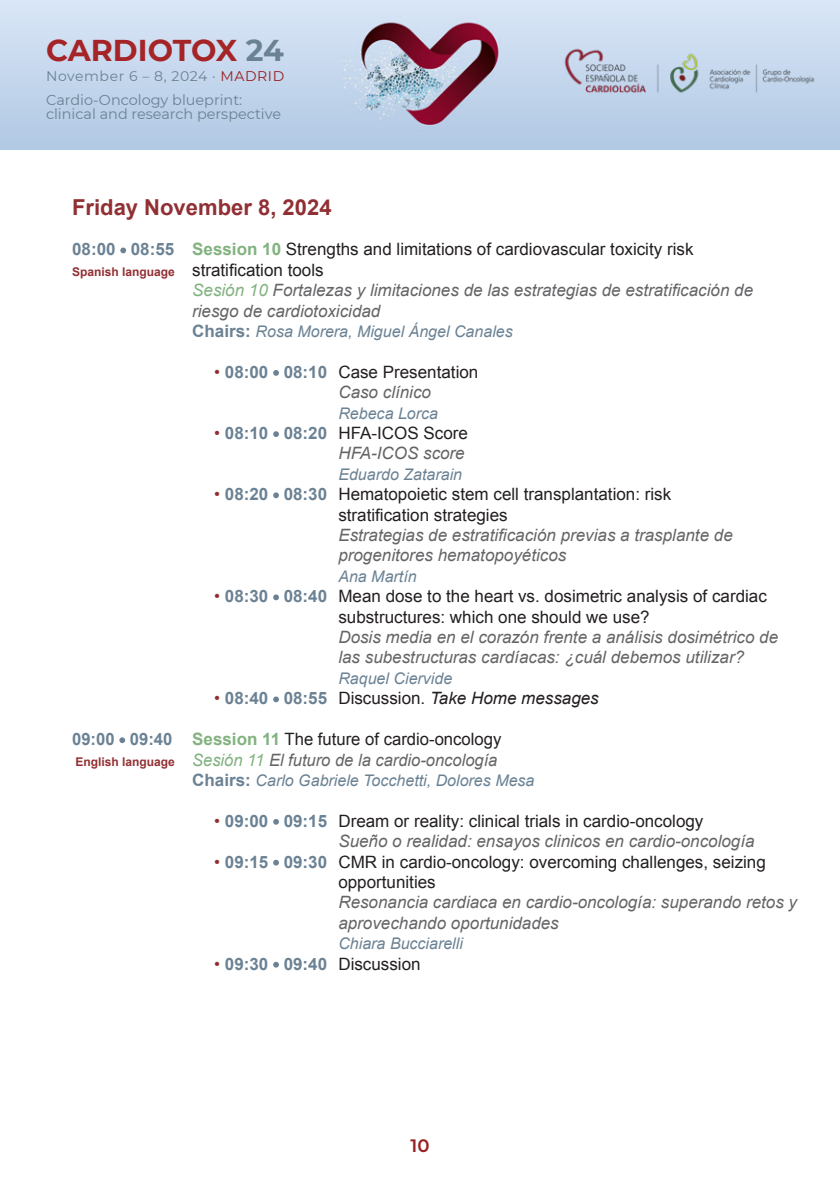
<style>
.page{position:relative;width:840px;height:1191px;background:#fff}
.page>*{position:absolute;margin:0;border:0;box-sizing:border-box;transform-origin:0 0}
.t1{font:700 30px "Montserrat";letter-spacing:-.01em;color:#a52428}
.t2{font:700 22px "Arial";color:#913034}
.t3{font:600 18px "Montserrat";color:#982022}
.t4{font:italic 17px/20.4px "Arial";color:#656568}
.t5{font:17px/20.4px "Arial";color:#231f20}
.t6{font:italic 17px "Arial";color:#231f20}
.t7{font:700 17px "Arial";color:#6b8294}
.t8{font:italic 16px "Arial";color:#6b8294}
.t9{font:14.4px/14.4px "Montserrat";color:#6b8294}
.t10{font:14px "Montserrat";letter-spacing:.04em;color:#6b8294}
.s1{color:#6b8294}
.s2{color:#982022}
.s3{font-weight:700;color:#6b8294}
.s4{font-weight:700;color:#81b27f}
.s5{font-weight:700;font-style:normal;font-size:12px;color:#913034}
.s6{font-style:normal;color:#231f20}
.s7{color:#81b27f}
.s8{font-weight:700;font-style:normal;font-size:17px}
.s9{color:#913034}
.s10{font-style:italic;color:#656568}
.s11{font-style:normal;color:#913034}
.s12{font-weight:700;font-style:normal;color:#6b8294}
.s13{font-style:normal}
.s14{font-weight:400;color:#913034}
.s15{font-weight:400;color:#231f20}
</style>
<div class="page">
<img style="left:0;top:0;width:839px;height:149px">
<img style="left:562px;top:47px;width:254px;height:47px">
<svg style="left:120px;top:247px;width:6px;height:6px"></svg>
<svg style="left:273px;top:370px;width:6px;height:6px"></svg>
<svg style="left:273px;top:431px;width:6px;height:6px"></svg>
<svg style="left:273px;top:492px;width:6px;height:6px"></svg>
<svg style="left:273px;top:594px;width:6px;height:6px"></svg>
<svg style="left:273px;top:696px;width:6px;height:6px"></svg>
<svg style="left:119px;top:737px;width:6px;height:6px"></svg>
<svg style="left:273px;top:819px;width:6px;height:5px"></svg>
<svg style="left:273px;top:859px;width:6px;height:6px"></svg>
<svg style="left:273px;top:961px;width:6px;height:6px"></svg>
<h1 class="t1" style="left:46px;top:29px;width:239px">CARDIOTOX <span class="s1">24</span></h1>
<p class="t10" style="left:46px;top:66px;width:239px">November 6 – 8, 2024 · <span class="s2">MADRID</span></p>
<p class="t9" style="left:46px;top:92px;width:236px">Cardio-Oncology blueprint: clinical and research perspective</p>
<p class="t2" style="left:72px;top:192px;width:261px">Friday November 8, 2024</p>
<p class="t5" style="left:72px;top:239px;width:622px"><span class="s3">08:00 08:55</span> <span class="s4">Session 10</span> Strengths and limitations of cardiovascular toxicity risk</p>
<p class="t4" style="left:192px;top:260px;width:562px;text-indent:-120px"><span class="s5">Spanish language</span> <span class="s6">stratification tools<br></span><span class="s7">Sesión 10</span> Fortalezas y limitaciones de las estrategias de estratificación de riesgo de cardiotoxicidad</p>
<p class="t8" style="left:192px;top:321px;width:322px"><span class="s8">Chairs:</span> Rosa Morera, Miguel Ángel Canales</p>
<p class="t5" style="left:338px;top:362px;width:141px;text-indent:-124px"><span class="s9">•</span> <span class="s3">08:00 08:10</span> Case Presentation<br><span class="s10">Caso clínico</span></p>
<p class="t8" style="left:338px;top:402px;width:101px">Rebeca Lorca</p>
<p class="t5" style="left:214px;top:423px;width:255px;text-align:right"><span class="s9">•</span> <span class="s3">08:10 08:20</span> HFA-ICOS Score<br><span class="s10">HFA-ICOS score</span></p>
<p class="t8" style="left:338px;top:464px;width:125px">Eduardo Zatarain</p>
<p class="t4" style="left:338px;top:484px;width:396px;text-indent:-124px"><span class="s11">•</span> <span class="s12">08:20 08:30</span> <span class="s6">Hematopoietic stem cell transplantation: risk stratification strategies<br></span>Estrategias de estratificación previas a trasplante de progenitores hematopoyéticos</p>
<p class="t8" style="left:338px;top:566px;width:80px">Ana Martín</p>
<p class="t4" style="left:338px;top:586px;width:441px;text-indent:-124px"><span class="s11">•</span> <span class="s12">08:30 08:40</span> <span class="s6">Mean dose to the heart vs. dosimetric analysis of cardiac substructures: which one should we use?<br></span>Dosis media en el corazón frente a análisis dosimétrico de las subestructuras cardíacas: ¿cuál debemos utilizar?</p>
<p class="t8" style="left:338px;top:668px;width:115px">Raquel Ciervide</p>
<p class="t6" style="left:214px;top:687px;width:386px"><span class="s11">•</span> <span class="s12">08:40 08:55</span> <span class="s13">Discussion.</span> Take Home messages</p>
<p class="t5" style="left:72px;top:729px;width:430px"><span class="s3">09:00 09:40</span> <span class="s4">Session 11</span> The future of cardio-oncology</p>
<p class="t4" style="left:75px;top:749px;width:423px"><span class="s5">English language</span> <span class="s7">Sesión 11</span> El futuro de la cardio-oncología</p>
<p class="t8" style="left:192px;top:770px;width:343px"><span class="s8">Chairs:</span> Carlo Gabriele Tocchetti, Dolores Mesa</p>
<p class="t4" style="left:338px;top:811px;width:417px;text-indent:-124px"><span class="s11">•</span> <span class="s12">09:00 09:15</span> <span class="s6">Dream or reality: clinical trials in cardio-oncology<br></span>Sueño o realidad: ensayos clinicos en cardio-oncología</p>
<p class="t4" style="left:338px;top:851px;width:460px;text-indent:-124px"><span class="s11">•</span> <span class="s12">09:15 09:30</span> <span class="s6">CMR in cardio-oncology: overcoming challenges, seizing opportunities<br></span>Resonancia cardiaca en cardio-oncología: superando retos y aprovechando oportunidades</p>
<p class="t8" style="left:338px;top:933px;width:126px">Chiara Bucciarelli</p>
<p class="t7" style="left:214px;top:952px;width:208px"><span class="s14">•</span> 09:30 09:40 <span class="s15">Discussion</span></p>
<p class="t3" style="left:410px;top:1132px;width:20px">10</p>
</div>
